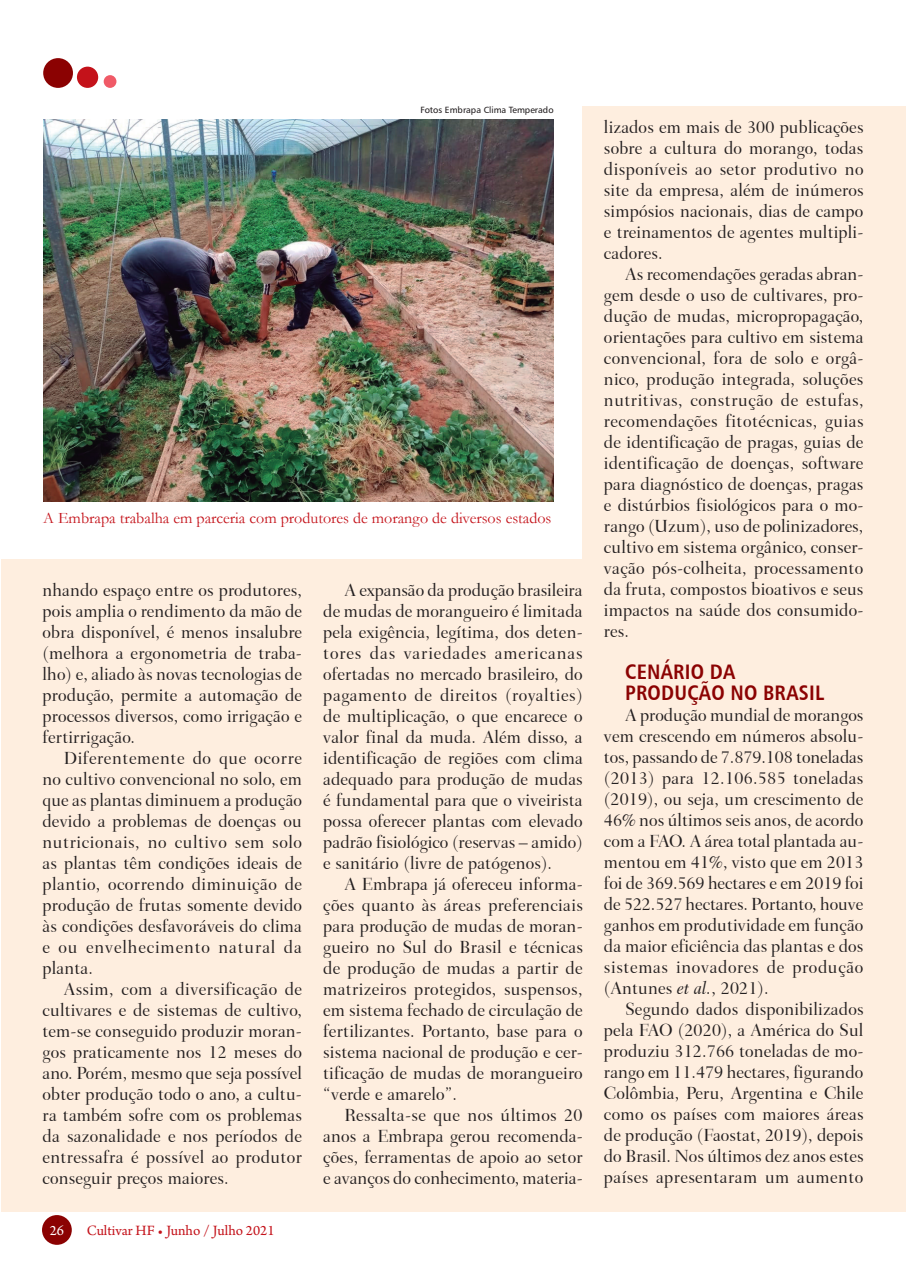
<style>
.page{position:relative;width:906px;height:1276px;background:#fff}
.page>*{position:absolute;margin:0;border:0;box-sizing:border-box;transform-origin:0 0}
.INTERTÍTULOS{font:21px "Humanist 777 BT Bold Condensed B";letter-spacing:.01em;color:#8b0202}
.CorpoTEXTO{font:18px/21px "Transitional 551 BT Medium B";letter-spacing:.01em;color:#231f20;text-align:justify}
.LEGENDAS_Fotos{font:16.05px "Garamond";color:#c4121a}
.t1{font:15px "Arno Pro";color:#c4121a}
.t2{font:15px "Arno Pro";color:#fff}
.CRÉDITOS_FOTOS{font:9px "Humana 777";color:#231f20}
.s1{font-family:"Transitional 551 BT Medium Italic B"}
</style>
<div class="page">
<div style="left:583px;top:106px;width:323px;height:1106px;background:#feeedf"></div>
<div style="left:1px;top:559px;width:904px;height:653px;background:#feeedf"></div>
<div style="left:42px;top:1215px;width:30px;height:29px;background:#8b0202;border-radius:50%"></div>
<div style="left:43px;top:58px;width:30px;height:30px;background:#8b0202;border-radius:50%"></div>
<div style="left:77px;top:67px;width:21px;height:21px;background:#c4121a;border-radius:50%"></div>
<div style="left:104px;top:75px;width:12px;height:13px;background:#f05a67;border-radius:50%"></div>
<img style="left:43px;top:119px;width:510px;height:383px">
<p class="CRÉDITOS_FOTOS" style="left:420px;top:104px;width:135px">Fotos Embrapa Clima Temperado</p>
<p class="LEGENDAS_Fotos" style="left:43px;top:507px;width:510px">A Embrapa trabalha em parceria com produtores de morango de diversos estados</p>
<p class="CorpoTEXTO" style="left:43px;top:579px;width:261px">nhando espaço entre os produtores, pois amplia o rendimento da mão de obra disponível, é menos insalubre (melhora a ergonometria de traba&shy;lho) e, aliado às novas tecnologias de produção, permite a automação de processos diversos, como irrigação e fertirrigação.</p>
<p class="CorpoTEXTO" style="left:43px;top:747px;width:261px;text-indent:21px">Diferentemente do que ocorre no cultivo convencional no solo, em que as plantas diminuem a produção devido a problemas de doenças ou nutricionais, no cultivo sem solo as plantas têm condições ideais de plantio, ocorrendo diminuição de produção de frutas somente devido às condições desfavoráveis do clima e ou envelhecimento natural da planta.</p>
<p class="CorpoTEXTO" style="left:43px;top:978px;width:261px;text-indent:21px">Assim, com a diversificação de cultivares e de sistemas de cultivo, tem-se conseguido produzir moran&shy;gos praticamente nos 12 meses do ano. Porém, mesmo que seja possível obter produção todo o ano, a cultu&shy;ra também sofre com os problemas da sazonalidade e nos períodos de entressafra é possível ao produtor conseguir preços maiores.</p>
<p class="t2" style="left:50px;top:1222px;width:16px">26</p>
<p class="t1" style="left:87px;top:1222px;width:189px">Cultivar HF • Junho / Julho 2021</p>
<p class="CorpoTEXTO" style="left:323px;top:579px;width:261px;text-indent:21px">A expansão da produção brasileira de mudas de morangueiro é limitada pela exigência, legítima, dos deten&shy;tores das variedades americanas ofertadas no mercado brasileiro, do pagamento de direitos (royalties) de multiplicação, o que encarece o valor final da muda. Além disso, a identificação de regiões com clima adequado para produção de mudas é fundamental para que o viveirista possa oferecer plantas com elevado padrão fisiológico (reservas – amido) e sanitário (livre de patógenos).</p>
<p class="CorpoTEXTO" style="left:323px;top:873px;width:261px;text-indent:21px">A Embrapa já ofereceu informa&shy;ções quanto às áreas preferenciais para produção de mudas de moran&shy;gueiro no Sul do Brasil e técnicas de produção de mudas a partir de matrizeiros protegidos, suspensos, em sistema fechado de circulação de fertilizantes. Portanto, base para o sistema nacional de produção e cer&shy;tificação de mudas de morangueiro “verde e amarelo”.</p>
<p class="CorpoTEXTO" style="left:323px;top:1104px;width:261px;text-indent:21px">Ressalta-se que nos últimos 20 anos a Embrapa gerou recomenda&shy;ções, ferramentas de apoio ao setor e avanços do conhecimento, materia-</p>
<p class="CorpoTEXTO" style="left:604px;top:116px;width:261px">lizados em mais de 300 publicações sobre a cultura do morango, todas disponíveis ao setor produtivo no site da empresa, além de inúmeros simpósios nacionais, dias de campo e treinamentos de agentes multipli&shy;cadores.</p>
<p class="CorpoTEXTO" style="left:604px;top:263px;width:261px;text-indent:21px">As recomendações geradas abran&shy;gem desde o uso de cultivares, pro&shy;dução de mudas, micropropagação, orientações para cultivo em sistema convencional, fora de solo e orgâ&shy;nico, produção integrada, soluções nutritivas, construção de estufas, recomendações fitotécnicas, guias de identificação de pragas, guias de identificação de doenças, software para diagnóstico de doenças, pragas e distúrbios fisiológicos para o mo&shy;rango (Uzum), uso de polinizadores, cultivo em sistema orgânico, conser&shy;vação pós-colheita, processamento da fruta, compostos bioativos e seus impactos na saúde dos consumido&shy;res.</p>
<p class="INTERTÍTULOS" style="left:625px;top:658px;width:112px">CENÁRIO DA</p>
<p class="INTERTÍTULOS" style="left:625px;top:679px;width:200px">PRODUÇÃO NO BRASIL</p>
<p class="CorpoTEXTO" style="left:604px;top:704px;width:261px;text-indent:21px">A produção mundial de morangos vem crescendo em números absolu&shy;tos, passando de 7.879.108 toneladas (2013) para 12.106.585 toneladas (2019), ou seja, um crescimento de 46% nos últimos seis anos, de acordo com a FAO. A área total plantada au&shy;mentou em 41%, visto que em 2013 foi de 369.569 hectares e em 2019 foi de 522.527 hectares. Portanto, houve ganhos em produtividade em função da maior eficiência das plantas e dos sistemas inovadores de produção (Antunes <span class="s1">et al.</span>, 2021).</p>
<p class="CorpoTEXTO" style="left:604px;top:998px;width:261px;text-indent:21px">Segundo dados disponibilizados pela FAO (2020), a América do Sul produziu 312.766 toneladas de mo&shy;rango em 11.479 hectares, figurando Colômbia, Peru, Argentina e Chile como os países com maiores áreas de produção (Faostat, 2019), depois do Brasil. Nos últimos dez anos estes países apresentaram um aumento</p>
</div>
